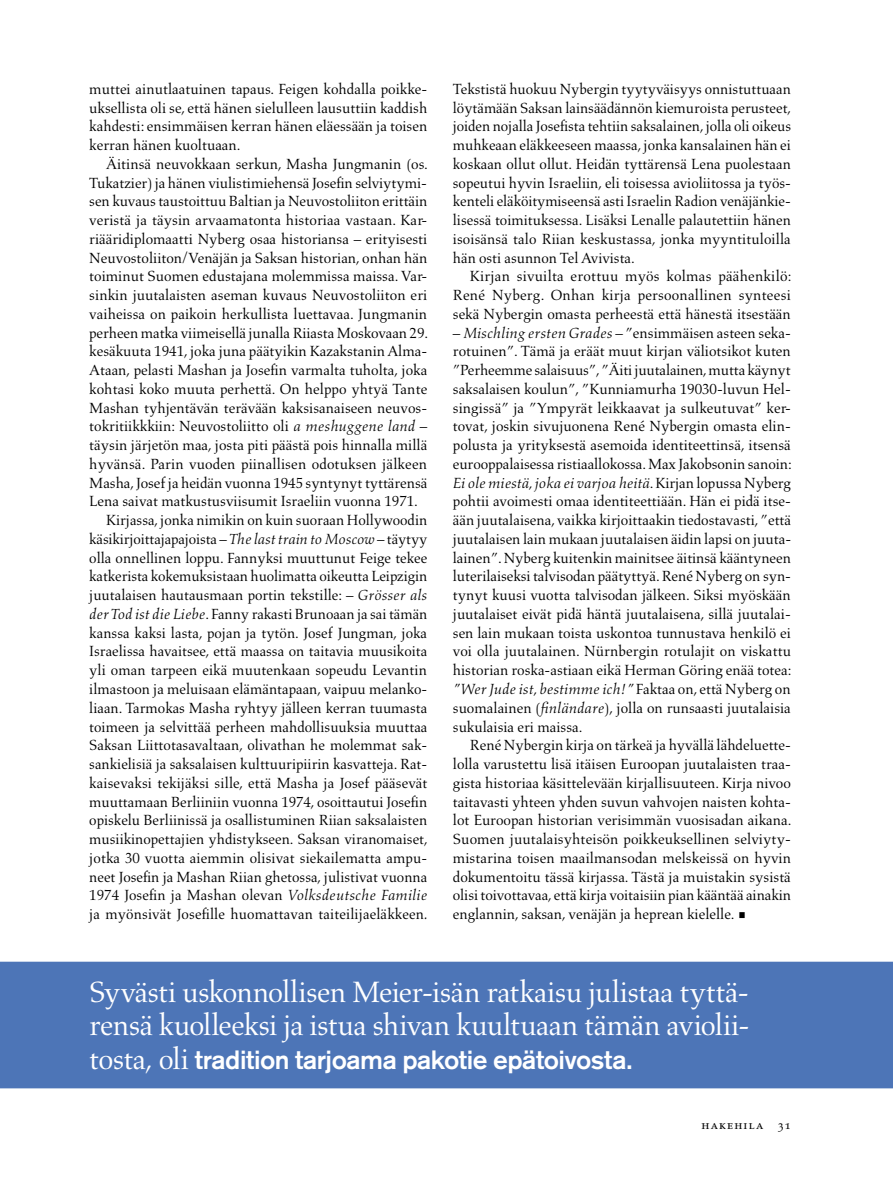
<style>
.page{position:relative;width:893px;height:1191px;background:#fff}
.page>*{position:absolute;margin:0;border:0;box-sizing:border-box;transform-origin:0 0}
.t1{font:30px/33px "Aldus";letter-spacing:-.02em;color:#fff}
.t2{font:500 26.25px "Akzidenz Grotesk BE";letter-spacing:-.02em;color:#fff}
.t3{font:15px "Aldus";color:#000}
.t4{font:italic 15px "Aldus";letter-spacing:-.005em;color:#000}
.t5{font:12px "Palatino SC";letter-spacing:.1em;color:#000}
.s1{font-style:italic}
.s2{font-style:normal}
.s3{font-family:"Glypha";font-weight:700;font-size:16.5px}
.s4{font-family:"Aldus";font-weight:400;font-size:30px}
</style>
<div class="page">
<div style="left:0;top:962px;width:893px;height:126px;background:#4d75b7"></div>
<p class="t3" style="left:89px;top:80px;width:340px">muttei ainutlaatuinen tapaus. Feigen kohdalla poikke-</p>
<p class="t3" style="left:89px;top:99px;width:340px">uksellista oli se, että hänen sielulleen lausuttiin kaddish</p>
<p class="t3" style="left:89px;top:118px;width:340px">kahdesti: ensimmäisen kerran hänen eläessään ja toisen</p>
<p class="t3" style="left:89px;top:137px;width:153px">kerran hänen kuoltuaan.</p>
<p class="t3" style="left:106px;top:155px;width:323px">Äitinsä neuvokkaan serkun, Masha Jungmanin (os.</p>
<p class="t3" style="left:89px;top:174px;width:339px">Tukatzier) ja hänen viulistimiehensä Josefin selviytymi-</p>
<p class="t3" style="left:89px;top:193px;width:340px">sen kuvaus taustoittuu Baltian ja Neuvostoliiton erittäin</p>
<p class="t3" style="left:89px;top:212px;width:340px">veristä ja täysin arvaamatonta historiaa vastaan. Kar-</p>
<p class="t3" style="left:89px;top:230px;width:340px">riääridiplomaatti Nyberg osaa historiansa – erityisesti</p>
<p class="t3" style="left:89px;top:249px;width:340px">Neuvostoliiton/Venäjän ja Saksan historian, onhan hän</p>
<p class="t3" style="left:89px;top:268px;width:340px">toiminut Suomen edustajana molemmissa maissa. Var-</p>
<p class="t3" style="left:89px;top:287px;width:340px">sinkin juutalaisten aseman kuvaus Neuvostoliiton eri</p>
<p class="t3" style="left:89px;top:305px;width:339px">vaiheissa on paikoin herkullista luettavaa. Jungmanin</p>
<p class="t3" style="left:89px;top:324px;width:340px">perheen matka viimeisellä junalla Riiasta Moskovaan 29.</p>
<p class="t3" style="left:89px;top:343px;width:340px">kesäkuuta 1941, joka juna päätyikin Kazakstanin Alma-</p>
<p class="t3" style="left:89px;top:362px;width:340px">Ataan, pelasti Mashan ja Josefin varmalta tuholta, joka</p>
<p class="t3" style="left:89px;top:380px;width:340px">kohtasi koko muuta perhettä. On helppo yhtyä Tante</p>
<p class="t3" style="left:89px;top:399px;width:339px">Mashan tyhjentävän terävään kaksisanaiseen neuvos-</p>
<p class="t3" style="left:89px;top:418px;width:340px">tokritiikkkiin: Neuvostoliitto oli <span class="s1">a meshuggene land</span> –</p>
<p class="t3" style="left:89px;top:437px;width:340px">täysin järjetön maa, josta piti päästä pois hinnalla millä</p>
<p class="t3" style="left:89px;top:455px;width:339px">hyvänsä. Parin vuoden piinallisen odotuksen jälkeen</p>
<p class="t3" style="left:89px;top:474px;width:340px">Masha, Josef ja heidän vuonna 1945 syntynyt tyttärensä</p>
<p class="t3" style="left:89px;top:493px;width:330px">Lena saivat matkustusviisumit Israeliin vuonna 1971.</p>
<p class="t3" style="left:106px;top:512px;width:323px">Kirjassa, jonka nimikin on kuin suoraan Hollywoodin</p>
<p class="t3" style="left:89px;top:530px;width:340px">käsikirjoittajapajoista – <span class="s1">The last train to Moscow</span> – täytyy</p>
<p class="t3" style="left:89px;top:549px;width:340px">olla onnellinen loppu. Fannyksi muuttunut Feige tekee</p>
<p class="t3" style="left:89px;top:568px;width:340px">katkerista kokemuksistaan huolimatta oikeutta Leipzigin</p>
<p class="t3" style="left:89px;top:587px;width:340px">juutalaisen hautausmaan portin tekstille: – <span class="s1">Grösser als</span></p>
<p class="t3" style="left:89px;top:605px;width:340px"><span class="s1">der Tod ist die Liebe</span>. Fanny rakasti Brunoaan ja sai tämän</p>
<p class="t3" style="left:89px;top:624px;width:339px">kanssa kaksi lasta, pojan ja tytön. Josef Jungman, joka</p>
<p class="t3" style="left:89px;top:643px;width:340px">Israelissa havaitsee, että maassa on taitavia muusikoita</p>
<p class="t3" style="left:89px;top:662px;width:339px">yli oman tarpeen eikä muutenkaan sopeudu Levantin</p>
<p class="t3" style="left:89px;top:680px;width:340px">ilmastoon ja meluisaan elämäntapaan, vaipuu melanko-</p>
<p class="t3" style="left:89px;top:699px;width:340px">liaan. Tarmokas Masha ryhtyy jälleen kerran tuumasta</p>
<p class="t3" style="left:89px;top:718px;width:340px">toimeen ja selvittää perheen mahdollisuuksia muuttaa</p>
<p class="t3" style="left:89px;top:737px;width:340px">Saksan Liittotasavaltaan, olivathan he molemmat sak-</p>
<p class="t3" style="left:89px;top:755px;width:340px">sankielisiä ja saksalaisen kulttuuripiirin kasvatteja. Rat-</p>
<p class="t3" style="left:89px;top:774px;width:340px">kaisevaksi tekijäksi sille, että Masha ja Josef pääsevät</p>
<p class="t3" style="left:89px;top:793px;width:340px">muuttamaan Berliiniin vuonna 1974, osoittautui Josefin</p>
<p class="t3" style="left:89px;top:812px;width:340px">opiskelu Berliinissä ja osallistuminen Riian saksalaisten</p>
<p class="t3" style="left:89px;top:830px;width:340px">musiikinopettajien yhdistykseen. Saksan viranomaiset,</p>
<p class="t3" style="left:89px;top:849px;width:340px">jotka 30 vuotta aiemmin olisivat siekailematta ampu-</p>
<p class="t3" style="left:89px;top:868px;width:340px">neet Josefin ja Mashan Riian ghetossa, julistivat vuonna</p>
<p class="t3" style="left:89px;top:887px;width:340px">1974 Josefin ja Mashan olevan <span class="s1">Volksdeutsche Familie</span></p>
<p class="t3" style="left:89px;top:905px;width:340px">ja myönsivät Josefille huomattavan taiteilijaeläkkeen<span class="s1">.</span></p>
<p class="t3" style="left:453px;top:80px;width:340px">Tekstistä huokuu Nybergin tyytyväisyys onnistuttuaan</p>
<p class="t3" style="left:453px;top:99px;width:340px">löytämään Saksan lainsäädännön kiemuroista perusteet,</p>
<p class="t3" style="left:453px;top:118px;width:340px">joiden nojalla Josefista tehtiin saksalainen, jolla oli oikeus</p>
<p class="t3" style="left:453px;top:137px;width:340px">muhkeaan eläkkeeseen maassa, jonka kansalainen hän ei</p>
<p class="t3" style="left:453px;top:155px;width:340px">koskaan ollut ollut. Heidän tyttärensä Lena puolestaan</p>
<p class="t3" style="left:453px;top:174px;width:340px">sopeutui hyvin Israeliin, eli toisessa avioliitossa ja työs-</p>
<p class="t3" style="left:453px;top:193px;width:340px">kenteli eläköitymiseensä asti Israelin Radion venäjänkie-</p>
<p class="t3" style="left:453px;top:212px;width:340px">lisessä toimituksessa. Lisäksi Lenalle palautettiin hänen</p>
<p class="t3" style="left:453px;top:230px;width:339px">isoisänsä talo Riian keskustassa, jonka myyntituloilla</p>
<p class="t3" style="left:453px;top:249px;width:184px">hän osti asunnon Tel Avivista.</p>
<p class="t3" style="left:470px;top:268px;width:323px">Kirjan sivuilta erottuu myös kolmas päähenkilö:</p>
<p class="t3" style="left:453px;top:287px;width:339px">René Nyberg. Onhan kirja persoonallinen synteesi</p>
<p class="t3" style="left:453px;top:305px;width:340px">sekä Nybergin omasta perheestä että hänestä itsestään</p>
<p class="t3" style="left:453px;top:324px;width:340px">– <span class="s1">Mischling ersten Grades</span> – ”ensimmäisen asteen seka-</p>
<p class="t3" style="left:453px;top:343px;width:340px">rotuinen”. Tämä ja eräät muut kirjan väliotsikot kuten</p>
<p class="t3" style="left:453px;top:362px;width:339px">”Perheemme salaisuus”, ”Äiti juutalainen, mutta käynyt</p>
<p class="t3" style="left:453px;top:380px;width:340px">saksalaisen koulun”, ”Kunniamurha 19030-luvun Hel-</p>
<p class="t3" style="left:453px;top:399px;width:340px">singissä” ja ”Ympyrät leikkaavat ja sulkeutuvat” ker-</p>
<p class="t3" style="left:453px;top:418px;width:340px">tovat, joskin sivujuonena René Nybergin omasta elin-</p>
<p class="t3" style="left:453px;top:437px;width:340px">polusta ja yrityksestä asemoida identiteettinsä, itsensä</p>
<p class="t3" style="left:453px;top:455px;width:340px">eurooppalaisessa ristiaallokossa. Max Jakobsonin sanoin:</p>
<p class="t4" style="left:453px;top:474px;width:340px">Ei ole miestä, joka ei varjoa heitä<span class="s2">. Kirjan lopussa Nyberg</span></p>
<p class="t3" style="left:453px;top:493px;width:340px">pohtii avoimesti omaa identiteettiään. Hän ei pidä itse-</p>
<p class="t3" style="left:453px;top:512px;width:340px">ään juutalaisena, vaikka kirjoittaakin tiedostavasti, ”että</p>
<p class="t3" style="left:453px;top:530px;width:340px">juutalaisen lain mukaan juutalaisen äidin lapsi on juuta-</p>
<p class="t3" style="left:453px;top:549px;width:340px">lainen”. Nyberg kuitenkin mainitsee äitinsä kääntyneen</p>
<p class="t3" style="left:453px;top:568px;width:340px">luterilaiseksi talvisodan päätyttyä. René Nyberg on syn-</p>
<p class="t3" style="left:453px;top:587px;width:340px">tynyt kuusi vuotta talvisodan jälkeen. Siksi myöskään</p>
<p class="t3" style="left:453px;top:605px;width:339px">juutalaiset eivät pidä häntä juutalaisena, sillä juutalai-</p>
<p class="t3" style="left:453px;top:624px;width:340px">sen lain mukaan toista uskontoa tunnustava henkilö ei</p>
<p class="t3" style="left:453px;top:643px;width:340px">voi olla juutalainen. Nürnbergin rotulajit on viskattu</p>
<p class="t3" style="left:453px;top:662px;width:340px">historian roska-astiaan eikä Herman Göring enää totea:</p>
<p class="t4" style="left:453px;top:680px;width:339px">”Wer Jude ist, bestimme ich!” <span class="s2">Faktaa on, että Nyberg on</span></p>
<p class="t3" style="left:453px;top:699px;width:340px">suomalainen (<span class="s1">finländare</span>), jolla on runsaasti juutalaisia</p>
<p class="t3" style="left:453px;top:718px;width:131px">sukulaisia eri maissa.</p>
<p class="t3" style="left:470px;top:737px;width:323px">René Nybergin kirja on tärkeä ja hyvällä lähdeluette-</p>
<p class="t3" style="left:453px;top:755px;width:340px">lolla varustettu lisä itäisen Euroopan juutalaisten traa-</p>
<p class="t3" style="left:453px;top:774px;width:340px">gista historiaa käsittelevään kirjallisuuteen. Kirja nivoo</p>
<p class="t3" style="left:453px;top:793px;width:340px">taitavasti yhteen yhden suvun vahvojen naisten kohta-</p>
<p class="t3" style="left:453px;top:812px;width:340px">lot Euroopan historian verisimmän vuosisadan aikana.</p>
<p class="t3" style="left:453px;top:830px;width:340px">Suomen juutalaisyhteisön poikkeuksellinen selviyty-</p>
<p class="t3" style="left:453px;top:849px;width:340px">mistarina toisen maailmansodan melskeissä on hyvin</p>
<p class="t3" style="left:453px;top:868px;width:340px">dokumentoitu tässä kirjassa. Tästä ja muistakin sysistä</p>
<p class="t3" style="left:453px;top:887px;width:340px">olisi toivottavaa, että kirja voitaisiin pian kääntää ainakin</p>
<p class="t3" style="left:453px;top:905px;width:296px">englannin, saksan, venäjän ja heprean kielelle. <span class="s3">•</span></p>
<p class="t1" style="left:89px;top:976px;width:662px">Syvästi uskonnollisen Meier-isän ratkaisu julistaa tyttä&shy;rensä kuolleeksi ja istua shivan kuultuaan tämän aviolii-</p>
<p class="t2" style="left:89px;top:1043px;width:544px"><span class="s4">tosta, oli</span> tradition tarjoama pakotie epätoivosta.</p>
<p class="t5" style="left:702px;top:1118px;width:91px">hakehila 31</p>
</div>
